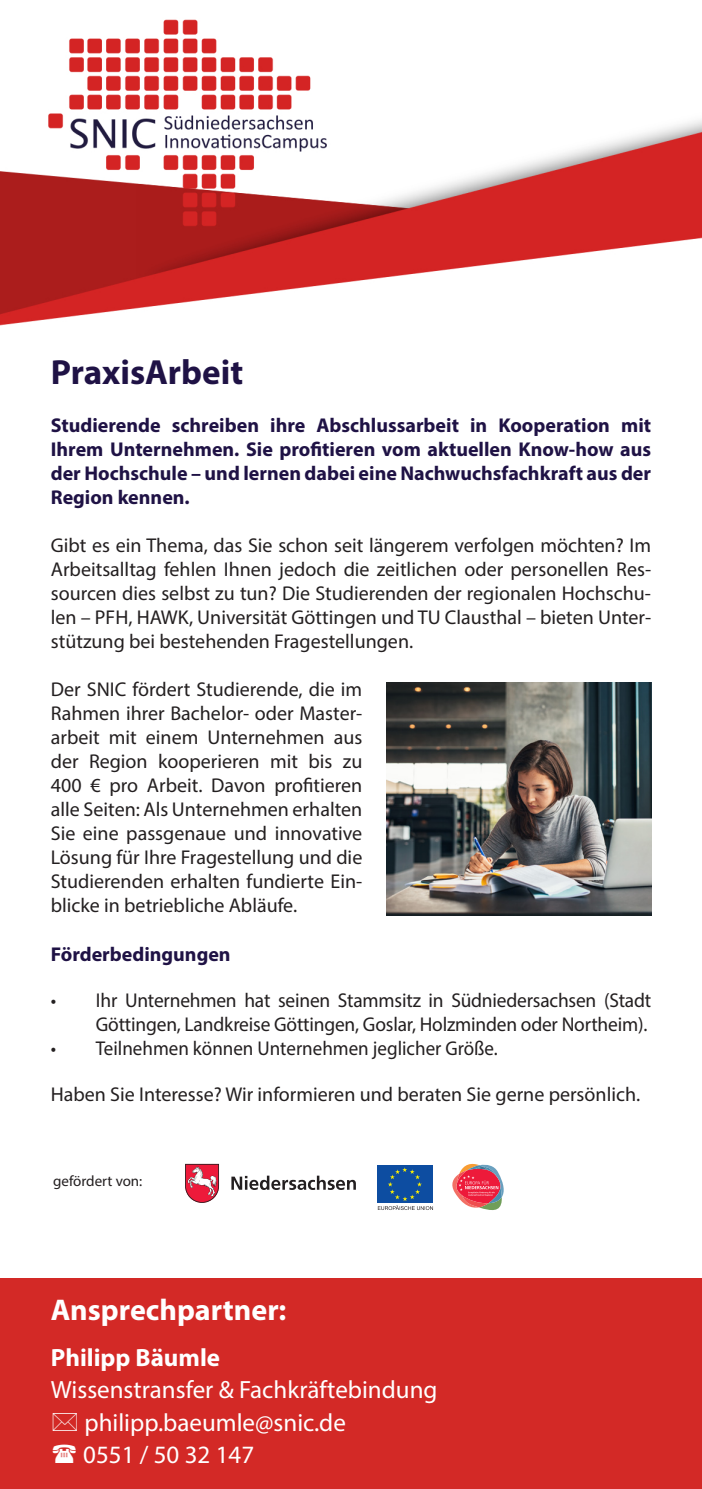
<style>
.page{position:relative;width:702px;height:1489px;background:#fff}
.page>*{position:absolute;margin:0;border:0;box-sizing:border-box;transform-origin:0 0}
.t1{font:700 35px "Myriad Pro";color:#1f1245}
.t2{font:700 30px "Myriad Pro";color:#fff}
.t3{font:25px/32px "Myriad Pro";color:#fff}
.t4{font:700 25px "Myriad Pro";color:#fff}
.t5{font:20px/24px "Myriad Pro";color:#231f20;text-align:justify}
.t6{font:700 20px/24px "Myriad Pro";color:#1f1245;text-align:justify}
.t7{font:20px "Myriad Pro";color:#231f20;scale:.95 1}
.t8{font:15px "Myriad Pro";color:#231f20}
</style>
<div class="page">
<img style="left:0;top:19px;width:702px;height:307px">
<img style="left:386px;top:682px;width:265px;height:233px">
<svg style="left:231px;top:1175px;width:125px;height:14px"></svg>
<svg style="left:185px;top:1163px;width:34px;height:39px"></svg>
<div style="left:378px;top:1165px;width:55px;height:37px;background:#0d4da1"></div>
<svg style="left:378px;top:1167px;width:55px;height:42px"></svg>
<svg style="left:452px;top:1163px;width:51px;height:46px"></svg>
<div style="left:0;top:1277px;width:702px;height:211px;background:#d32926"></div>
<h1 class="t1" style="left:51px;top:349px;width:194px">PraxisArbeit</h1>
<p class="t6" style="left:51px;top:412px;width:601px">Studierende schreiben ihre Abschlussarbeit in Kooperation mit Ihrem Unternehmen. Sie profitieren vom aktuellen Know-how aus der Hochschule – und lernen dabei eine Nachwuchsfachkraft aus der Region kennen.</p>
<p class="t5" style="left:51px;top:532px;width:602px">Gibt es ein Thema, das Sie schon seit längerem verfolgen möchten? Im Arbeitsalltag fehlen Ihnen jedoch die zeitlichen oder personellen Res&shy;sourcen dies selbst zu tun? Die Studierenden der regionalen Hochschu&shy;len – PFH, HAWK, Universität Göttingen und TU Clausthal – bieten Unter&shy;stützung bei bestehenden Fragestellungen.</p>
<p class="t5" style="left:51px;top:677px;width:313px">Der SNIC fördert Studierende, die im Rahmen ihrer Bachelor- oder Master&shy;arbeit mit einem Unternehmen aus der Region kooperieren mit bis zu 400 € pro Arbeit. Davon profitieren alle Seiten: Als Unternehmen erhalten Sie eine passgenaue und innovative Lösung für Ihre Fragestellung und die Studierenden erhalten fundierte Ein&shy;blicke in betriebliche Abläufe.</p>
<p class="t6" style="left:51px;top:941px;width:181px">Förderbedingungen</p>
<p class="t5" style="left:51px;top:988px;width:602px;text-align:right">• Ihr Unternehmen hat seinen Stammsitz in Südniedersachsen (Stadt<br>Göttingen, Landkreise Göttingen, Goslar, Holzminden oder Northeim).</p>
<p class="t7" style="left:51px;top:1036px;width:472px">• Teilnehmen können Unternehmen jeglicher Größe.</p>
<p class="t5" style="left:51px;top:1081px;width:591px">Haben Sie Interesse? Wir informieren und beraten Sie gerne persönlich.</p>
<p class="t8" style="left:53px;top:1171px;width:91px">gefördert von:</p>
<h2 class="t2" style="left:51px;top:1290px;width:237px">Ansprechpartner:</h2>
<p class="t4" style="left:51px;top:1341px;width:171px">Philipp Bäumle</p>
<p class="t3" style="left:83px;top:1373px;width:356px;text-indent:-32px">Wissenstransfer &amp; Fachkräftebindung philipp.baeumle@snic.de<br>0551 / 50 32 147</p>
</div>
